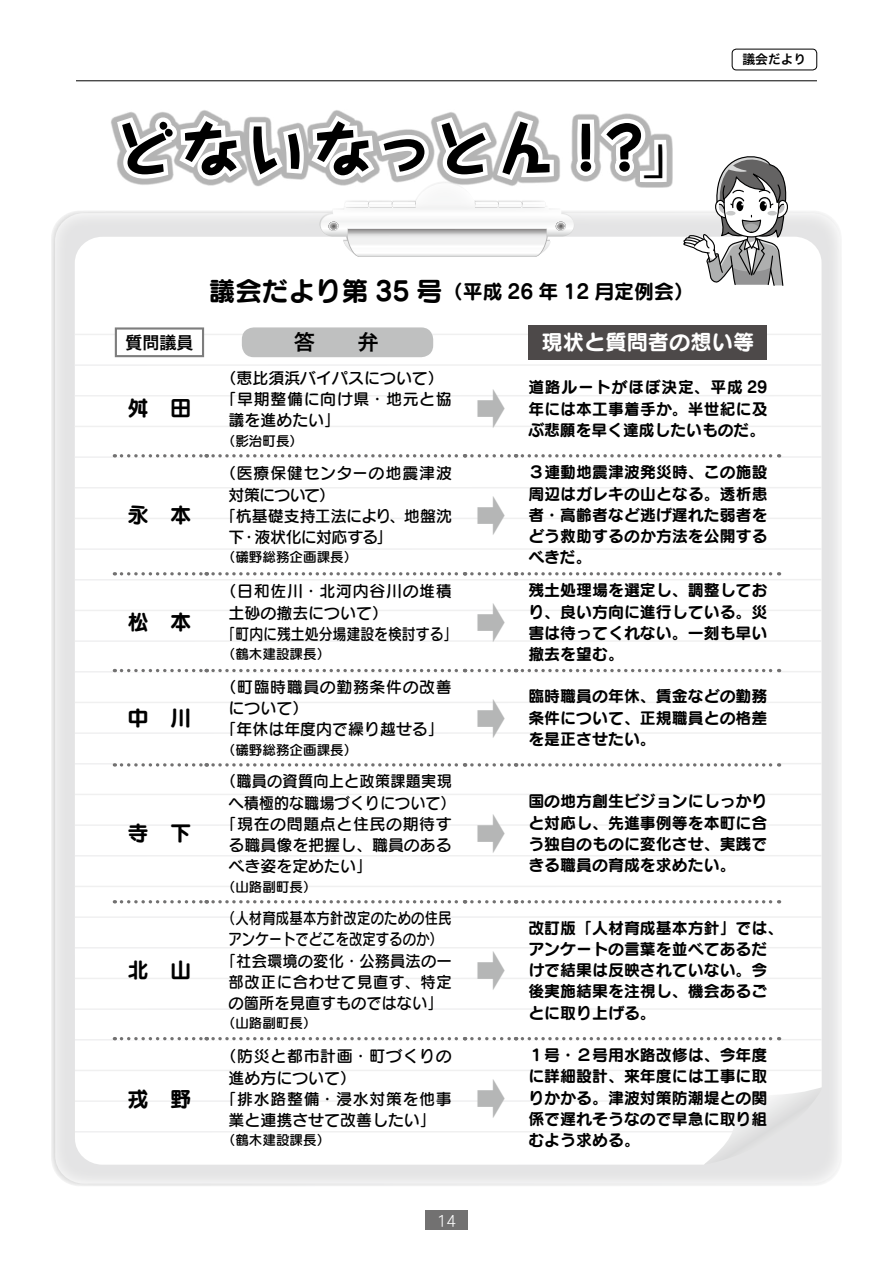
<style>
.page{position:relative;width:893px;height:1263px;background:#fff}
.page>*{position:absolute;margin:0;border:0;box-sizing:border-box;transform-origin:0 0}
.t1{font:63.75px "Seurat CID B";color:#b5b6b6;scale:.5 1}
.t2{font:800 59.55px "Taka Hand Std";letter-spacing:.08em;color:#000}
.t3{font:700 35.7px "Taka Hand Std De";color:#000;scale:1.33 1}
.t4{font:26.55px "Seurat CID B";color:#000}
.t5{font:21.3px "Seurat CID B";color:#000}
.t6{font:21.3px "Seurat CID B";color:#fff}
.t7{font:21.3px "Hira Kaku Pro W6";color:#000}
.t8{font:19.95px "Seurat CID B";color:#000}
.t9{font:16.95px "Hira Kaku Pro W6";color:#000}
.t10{font:16.95px "DFP Gothic PCID W3";color:#fff}
.t11{font:15.9px/21.3px "Seurat CID B";color:#000;text-align:justify}
.t12{font:15.9px "Seurat CID DB";color:#000}
.t13{font:15.9px "Seurat CID DB";letter-spacing:.04em;color:#000}
.t14{font:15.9px/21.3px "Seurat CID DB";color:#000;text-align:center;scale:.84 1}
.t15{font:15.9px "Seurat CID DB";color:#000;scale:.95 1}
.t16{font:15.9px "Seurat CID DB";color:#000;scale:.87 1}
.t17{font:15.9px "Seurat CID B";letter-spacing:.055em;color:#000}
.t18{font:15.9px "Seurat CID DB";letter-spacing:.05em;color:#000}
.t19{font:15.9px "Seurat CID DB";letter-spacing:-.03em;color:#000}
.t20{font:13.5px "Seurat CID DB";color:#000}
.t21{font:12.75px "Hira Kaku Pro W6";color:#000}
</style>
<div class="page">
<div style="left:55px;top:213px;width:785px;height:970px;background:#e4e4e5;border-radius:29px"></div>
<div style="left:75px;top:237px;width:747px;height:928px;background:#fff"></div>
<hr style="left:75px;top:334px;width:746px;height:1px;background:#e6e6e7">
<hr style="left:75px;top:364px;width:747px;height:2px;background:#e6e6e7">
<hr style="left:75px;top:395px;width:747px;height:1px;background:#e6e6e7">
<hr style="left:75px;top:426px;width:747px;height:1px;background:#e6e6e7">
<hr style="left:75px;top:456px;width:747px;height:2px;background:#e6e6e7">
<hr style="left:75px;top:487px;width:747px;height:1px;background:#e6e6e7">
<hr style="left:75px;top:518px;width:747px;height:1px;background:#e6e6e7">
<hr style="left:75px;top:548px;width:747px;height:2px;background:#e6e6e7">
<hr style="left:75px;top:579px;width:747px;height:1px;background:#e6e6e7">
<hr style="left:75px;top:610px;width:747px;height:1px;background:#e6e6e7">
<hr style="left:75px;top:640px;width:747px;height:2px;background:#e6e6e7">
<hr style="left:75px;top:671px;width:747px;height:1px;background:#e6e6e7">
<hr style="left:75px;top:702px;width:747px;height:1px;background:#e6e6e7">
<hr style="left:75px;top:732px;width:747px;height:2px;background:#e6e6e7">
<hr style="left:75px;top:763px;width:747px;height:1px;background:#e6e6e7">
<hr style="left:75px;top:794px;width:747px;height:1px;background:#e6e6e7">
<hr style="left:75px;top:824px;width:747px;height:2px;background:#e6e6e7">
<hr style="left:75px;top:855px;width:747px;height:1px;background:#e6e6e7">
<hr style="left:75px;top:886px;width:747px;height:1px;background:#e6e6e7">
<hr style="left:75px;top:916px;width:747px;height:2px;background:#e6e6e7">
<hr style="left:75px;top:947px;width:747px;height:1px;background:#e6e6e7">
<hr style="left:75px;top:978px;width:747px;height:1px;background:#e6e6e7">
<hr style="left:75px;top:1008px;width:747px;height:2px;background:#e6e6e7">
<hr style="left:75px;top:1039px;width:747px;height:1px;background:#e6e6e7">
<hr style="left:75px;top:1069px;width:747px;height:2px;background:#e6e6e7">
<hr style="left:75px;top:1100px;width:682px;height:2px;background:#e6e6e7">
<hr style="left:75px;top:1131px;width:663px;height:1px;background:#e6e6e7">
<svg style="left:704px;top:1087px;width:118px;height:77px"></svg>
<div style="left:425px;top:1211px;width:43px;height:19px;background:#727171"></div>
<hr style="left:76px;top:80px;width:741px;height:1px;background:#000">
<div style="left:732px;top:49px;width:85px;height:21px;border:1px solid #000;border-radius:4px"></div>
<hr style="left:114px;top:454px;width:92px;height:3px;background:#fff">
<hr style="left:206px;top:454px;width:259px;height:3px;background:#fff">
<hr style="left:465px;top:454px;width:51px;height:3px;background:#fff">
<hr style="left:114px;top:572px;width:92px;height:3px;background:#fff">
<hr style="left:206px;top:572px;width:259px;height:3px;background:#fff">
<hr style="left:465px;top:572px;width:51px;height:3px;background:#fff">
<hr style="left:114px;top:669px;width:92px;height:3px;background:#fff">
<hr style="left:206px;top:669px;width:259px;height:3px;background:#fff">
<hr style="left:465px;top:669px;width:51px;height:3px;background:#fff">
<svg style="left:115px;top:763px;width:6px;height:4px"></svg>
<svg style="left:207px;top:763px;width:6px;height:4px"></svg>
<svg style="left:466px;top:763px;width:6px;height:4px"></svg>
<hr style="left:114px;top:900px;width:92px;height:3px;background:#fff">
<hr style="left:206px;top:900px;width:259px;height:3px;background:#fff">
<hr style="left:465px;top:900px;width:51px;height:3px;background:#fff">
<hr style="left:114px;top:1037px;width:92px;height:3px;background:#fff">
<hr style="left:206px;top:1037px;width:259px;height:3px;background:#fff">
<hr style="left:465px;top:1037px;width:51px;height:3px;background:#fff">
<svg style="left:121px;top:454px;width:86px;height:3px"></svg>
<svg style="left:213px;top:454px;width:253px;height:3px"></svg>
<svg style="left:472px;top:454px;width:308px;height:3px"></svg>
<svg style="left:121px;top:572px;width:86px;height:3px"></svg>
<svg style="left:213px;top:572px;width:253px;height:3px"></svg>
<svg style="left:472px;top:572px;width:308px;height:3px"></svg>
<svg style="left:121px;top:669px;width:86px;height:3px"></svg>
<svg style="left:213px;top:669px;width:253px;height:3px"></svg>
<svg style="left:472px;top:669px;width:308px;height:3px"></svg>
<svg style="left:121px;top:763px;width:86px;height:4px"></svg>
<svg style="left:213px;top:763px;width:253px;height:4px"></svg>
<svg style="left:472px;top:763px;width:308px;height:4px"></svg>
<svg style="left:121px;top:900px;width:86px;height:3px"></svg>
<svg style="left:213px;top:900px;width:253px;height:3px"></svg>
<svg style="left:472px;top:900px;width:308px;height:3px"></svg>
<svg style="left:121px;top:1037px;width:86px;height:3px"></svg>
<svg style="left:213px;top:1037px;width:253px;height:3px"></svg>
<svg style="left:472px;top:1037px;width:308px;height:3px"></svg>
<div style="left:116px;top:328px;width:87px;height:28px;background:#fff"></div>
<div style="left:115px;top:327px;width:89px;height:30px;border:2px solid #7d7d7d"></div>
<div style="left:242px;top:327px;width:191px;height:30px;background:#bfc0c0;border-radius:12px"></div>
<div style="left:529px;top:325px;width:238px;height:34px;background:#4d4949"></div>
<svg style="left:111px;top:110px;width:560px;height:147px"></svg>
<svg style="left:683px;top:156px;width:105px;height:130px"></svg>
<h2 class="t2" style="left:114px;top:107px;width:532px">どないなっとん ?!</h2>
<h3 class="t3" style="left:642px;top:136px;width:37px">「</h3>
<h3 class="t4" style="left:209px;top:273px;width:235px">議会だより第 35 号</h3>
<p class="t8" style="left:443px;top:277px;width:253px">（平成 26 年 12 月定例会(</p>
<p class="t21" style="left:742px;top:48px;width:65px">議会だより</p>
<p class="t9" style="left:125px;top:327px;width:70px">質問議員</p>
<h3 class="t5" style="left:128px;top:393px;width:65px">舛　田</h3>
<h3 class="t5" style="left:128px;top:500px;width:65px">永　本</h3>
<h3 class="t5" style="left:128px;top:607px;width:65px">松　本</h3>
<h3 class="t5" style="left:128px;top:703px;width:65px">中　川</h3>
<h3 class="t5" style="left:128px;top:818px;width:65px">寺　下</h3>
<h3 class="t5" style="left:128px;top:955px;width:65px">北　山</h3>
<h3 class="t5" style="left:128px;top:1083px;width:65px">戎　野</h3>
<h3 class="t7" style="left:294px;top:323px;width:87px">答　　弁</h3>
<p class="t12" style="left:221px;top:367px;width:225px">（恵比須浜バイパスについて(</p>
<p class="t13" style="left:221px;top:389px;width:233px">「早期整備に向け県・地元と協</p>
<p class="t12" style="left:229px;top:410px;width:113px">議を進めたい「</p>
<p class="t20" style="left:222px;top:432px;width:83px">（影治町長(</p>
<p class="t18" style="left:220px;top:463px;width:233px">（医療保健センターの地震津波</p>
<p class="t12" style="left:228px;top:484px;width:108px">対策について(</p>
<p class="t12" style="left:220px;top:505px;width:233px">「杭基礎支持工法により、地盤沈</p>
<p class="t19" style="left:255px;top:527px;width:139px">液状化に対応する「</p>
<p class="t12" style="left:228px;top:527px;width:17px">下</p>
<p class="t20" style="left:222px;top:548px;width:137px">（礒野総務企画課長(</p>
<p class="t12" style="left:241px;top:527px;width:17px">・</p>
<p class="t13" style="left:221px;top:581px;width:233px">（日和佐川・北河内谷川の堆積</p>
<p class="t12" style="left:229px;top:602px;width:161px">土砂の撤去について(</p>
<p class="t16" style="left:222px;top:623px;width:273px">「町内に残土処分場建設を検討する「</p>
<p class="t20" style="left:222px;top:645px;width:110px">（鶴木建設課長(</p>
<p class="t13" style="left:221px;top:676px;width:233px">（町臨時職員の勤務条件の改善</p>
<p class="t12" style="left:229px;top:698px;width:81px">について(</p>
<p class="t12" style="left:221px;top:719px;width:225px">「年休は年度内で繰り越せる「</p>
<p class="t20" style="left:222px;top:741px;width:137px">（礒野総務企画課長(</p>
<p class="t15" style="left:221px;top:771px;width:244px">（職員の資質向上と政策課題実現</p>
<p class="t15" style="left:229px;top:792px;width:241px">へ積極的な職場づくりについて(</p>
<p class="t13" style="left:221px;top:813px;width:233px">「現在の問題点と住民の期待す</p>
<p class="t12" style="left:229px;top:835px;width:225px">る職員像を把握し、職員のある</p>
<p class="t12" style="left:229px;top:856px;width:145px">べき姿を定めたい「</p>
<p class="t20" style="left:222px;top:877px;width:96px">（山路副町長(</p>
<p class="t14" style="left:221px;top:907px;width:276px">（人材育成基本方針改定のための住民アンケートでどこを改定するのか(「社会環境の変化・公務員法の一部改正に合わせて見直す、特定の箇所を見直すものではない「</p>
<p class="t20" style="left:222px;top:1014px;width:96px">（山路副町長(</p>
<p class="t13" style="left:221px;top:1046px;width:233px">（防災と都市計画・町づくりの</p>
<p class="t12" style="left:229px;top:1067px;width:129px">進め方について(</p>
<p class="t13" style="left:221px;top:1088px;width:233px">「排水路整備・浸水対策を他事</p>
<p class="t12" style="left:229px;top:1109px;width:209px">業と連携させて改善したい「</p>
<p class="t20" style="left:222px;top:1131px;width:110px">（鶴木建設課長(</p>
<h1 class="t1" style="left:474px;top:363px;width:65px">➡</h1>
<h1 class="t1" style="left:474px;top:470px;width:65px">➡</h1>
<h1 class="t1" style="left:474px;top:578px;width:65px">➡</h1>
<h3 class="t6" style="left:542px;top:327px;width:214px">現状と質問者の想い等</h3>
<p class="t17" style="left:528px;top:376px;width:241px">道路ルートがほぼ決定、平成 29</p>
<p class="t11" style="left:528px;top:397px;width:241px">年には本工事着手か。半世紀に及ぶ悲願を早く達成したいものだ。</p>
<p class="t11" style="left:528px;top:461px;width:241px">３連動地震津波発災時、この施設周辺はガレキの山となる。透析患者・高齢者など逃げ遅れた弱者をどう救助するのか方法を公開するべきだ。</p>
<p class="t11" style="left:528px;top:579px;width:241px">残土処理場を選定し、調整しており、良い方向に進行している。災害は待ってくれない。一刻も早い撤去を望む。</p>
<p class="t11" style="left:528px;top:685px;width:241px">臨時職員の年休、賃金などの勤務</p>
<h1 class="t1" style="left:474px;top:673px;width:65px">➡</h1>
<p class="t11" style="left:528px;top:706px;width:241px">条件について、正規職員との格差を是正させたい。</p>
<h1 class="t1" style="left:474px;top:789px;width:65px">➡</h1>
<h1 class="t1" style="left:474px;top:926px;width:65px">➡</h1>
<h1 class="t1" style="left:474px;top:1054px;width:65px">➡</h1>
<p class="t11" style="left:528px;top:790px;width:241px">国の地方創生ビジョンにしっかりと対応し、先進事例等を本町に合う独自のものに変化させ、実践できる職員の育成を求めたい。</p>
<p class="t11" style="left:528px;top:916px;width:257px;text-align:left">改訂版「人材育成基本方針」では、アンケートの言葉を並べてあるだけで結果は反映されていない。今後実施結果を注視し、機会あるごとに取り上げる。</p>
<p class="t11" style="left:528px;top:1044px;width:241px">１号・２号用水路改修は、今年度に詳細設計、来年度には工事に取りかかる。津波対策防潮堤との関係で遅れそうなので早急に取り組むよう求める。</p>
<p class="t10" style="left:437px;top:1211px;width:21px">14</p>
</div>
